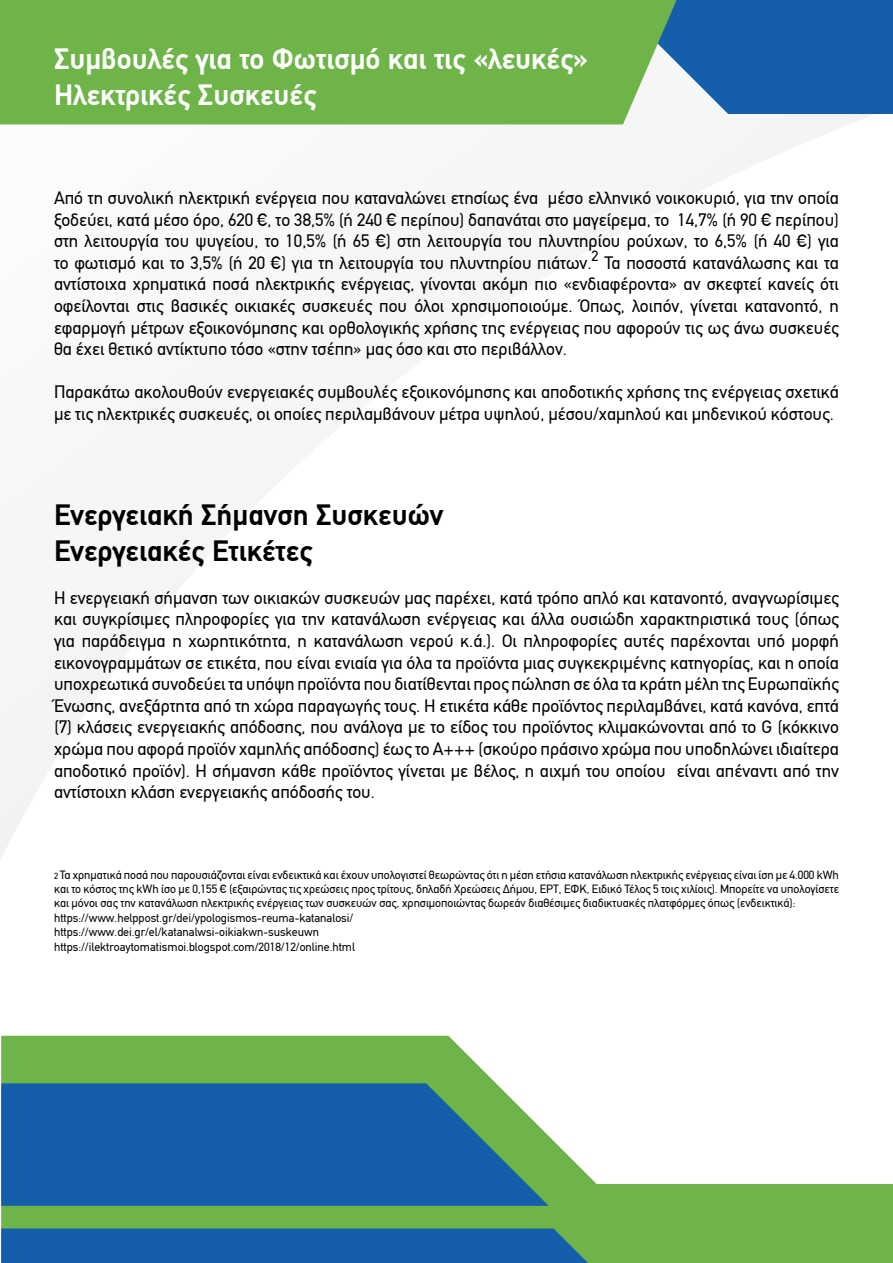
<style>
.page{position:relative;width:893px;height:1263px;background:#fff}
.page>*{position:absolute;margin:0;border:0;box-sizing:border-box;transform-origin:0 0}
.t1{font:700 30px/36px "PF Din Text";color:#fff}
.t2{font:700 30px/36px "PF Din Text";color:#000}
.t3{font:18px/21.6px "PF Din Text";color:#000;text-align:justify}
.t4{font:12px/14.4px "PF Din Text";color:#000}
.s1{font-size:9px}
</style>
<div class="page">
<div style="left:677px;top:0;width:216px;height:114px;background:#155eaa"></div>
<svg style="left:1px;top:1036px;width:892px;height:227px"></svg>
<svg style="left:1px;top:1083px;width:587px;height:180px;background:#317698"></svg>
<div style="left:0;top:0;width:677px;height:124px;background:#6fb449"></div>
<h1 class="t1" style="left:54px;top:41px;width:536px">Συμβουλές για το Φωτισμό και τις «λευκές»<br>Ηλεκτρικές Συσκευές</h1>
<p class="t3" style="left:54px;top:187px;width:786px">Από τη συνολική ηλεκτρική ενέργεια που καταναλώνει ετησίως ένα μέσο ελληνικό νοικοκυριό, για την οποία ξοδεύει, κατά μέσο όρο, 620 €, το 38,5% (ή 240 € περίπου) δαπανάται στο μαγείρεμα, το 14,7% (ή 90 € περίπου) στη λειτουργία του ψυγείου, το 10,5% (ή 65 €) στη λειτουργία του πλυντηρίου ρούχων, το 6,5% (ή 40 €) για το φωτισμό και το 3,5% (ή 20 €) για τη λειτουργία του πλυντηρίου πιάτων.<sup>2</sup> Τα ποσοστά κατανάλωσης και τα αντίστοιχα χρηματικά ποσά ηλεκτρικής ενέργειας, γίνονται ακόμη πιο «ενδιαφέροντα» αν σκεφτεί κανείς ότι οφείλονται στις βασικές οικιακές συσκευές που όλοι χρησιμοποιούμε. Όπως, λοιπόν, γίνεται κατανοητό, η εφαρμογή μέτρων εξοικονόμησης και ορθολογικής χρήσης της ενέργειας που αφορούν τις ως άνω συσκευές θα έχει θετικό αντίκτυπο τόσο «στην τσέπη» μας όσο και στο περιβάλλον.</p>
<p class="t3" style="left:54px;top:382px;width:786px">Παρακάτω ακολουθούν ενεργειακές συμβουλές εξοικονόμησης και αποδοτικής χρήσης της ενέργειας σχετικά με τις ηλεκτρικές συσκευές, οι οποίες περιλαμβάνουν μέτρα υψηλού, μέσου/χαμηλού και μηδενικού κόστους.</p>
<h1 class="t2" style="left:54px;top:496px;width:391px">Ενεργειακή Σήμανση Συσκευών<br>Ενεργειακές Ετικέτες</h1>
<p class="t3" style="left:54px;top:587px;width:786px">Η ενεργειακή σήμανση των οικιακών συσκευών μας παρέχει, κατά τρόπο απλό και κατανοητό, αναγνωρίσιμες και συγκρίσιμες πληροφορίες για την κατανάλωση ενέργειας και άλλα ουσιώδη χαρακτηριστικά τους (όπως για παράδειγμα η χωρητικότητα, η κατανάλωση νερού κ.ά.). Οι πληροφορίες αυτές παρέχονται υπό μορφή εικονογραμμάτων σε ετικέτα, που είναι ενιαία για όλα τα προϊόντα μιας συγκεκριμένης κατηγορίας, και η οποία υποχρεωτικά συνοδεύει τα υπόψη προϊόντα που διατίθενται προς πώληση σε όλα τα κράτη μέλη της Ευρωπαϊκής Ένωσης, ανεξάρτητα από τη χώρα παραγωγής τους. Η ετικέτα κάθε προϊόντος περιλαμβάνει, κατά κανόνα, επτά (7) κλάσεις ενεργειακής απόδοσης, που ανάλογα με το είδος του προϊόντος κλιμακώνονται από το G (κόκκινο χρώμα που αφορά προϊόν χαμηλής απόδοσης) έως το Α+++ (σκούρο πράσινο χρώμα που υποδηλώνει ιδιαίτερα αποδοτικό προϊόν). Η σήμανση κάθε προϊόντος γίνεται με βέλος, η αιχμή του οποίου είναι απέναντι από την αντίστοιχη κλάση ενεργειακής απόδοσής του.</p>
<p class="t4" style="left:54px;top:867px;width:786px"><span class="s1">2</span> Τα χρηματικά ποσά που παρουσιάζονται είναι ενδεικτικά και έχουν υπολογιστεί θεωρώντας ότι η μέση ετήσια κατανάλωση ηλεκτρικής ενέργειας είναι ίση με 4.000 kWh και το κόστος της kWh ίσο με 0,155 € (εξαιρώντας τις χρεώσεις προς τρίτους, δηλαδή Χρεώσεις Δήμου, ΕΡΤ, ΕΦΚ, Ειδικό Τέλος 5 τοις χιλίοις). Μπορείτε να υπολογίσετε και μόνοι σας την κατανάλωση ηλεκτρικής ενέργειας των συσκευών σας, χρησιμοποιώντας δωρεάν διαθέσιμες διαδικτυακές πλατφόρμες όπως (ενδεικτικά): https://www.helppost.gr/dei/ypologismos-reuma-katanalosi/<br>https://www.dei.gr/el/katanalwsi-oikiakwn-suskeuwn<br>https://ilektroaytomatismoi.blogspot.com/2018/12/online.html</p>
</div>
